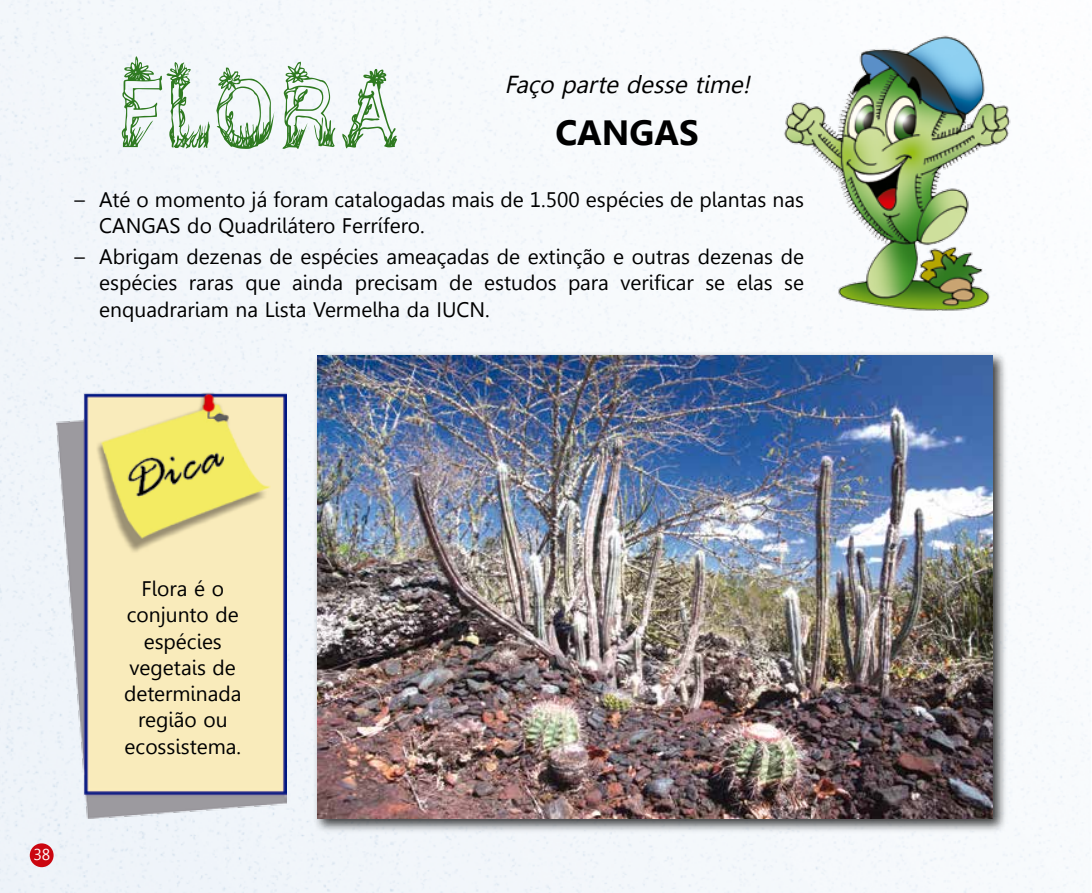
<style>
.page{position:relative;width:1092px;height:893px;background:#fff}
.page>*{position:absolute;margin:0;border:0;box-sizing:border-box;transform-origin:0 0}
.t1{font:94.5px "CF Plantsand Flowers";letter-spacing:.055em;color:#2e7a20}
.t2{font:700 35px "Gisha";color:#000}
.t3{font:italic 24.5px "Gisha";color:#000}
.t4{font:21px/26.2px "Gisha";color:#000}
.t5{font:15.75px "Gisha";color:#fff}
</style>
<div class="page">
<div style="left:0;top:0;width:1091px;height:893px;background:#f5f8fc"></div>
<div style="left:30px;top:843px;width:24px;height:24px;background:#cb0610;border-radius:50%"></div>
<div style="left:313px;top:351px;width:694px;height:482px;background:#000;opacity:.75"></div>
<img style="left:317px;top:355px;width:675px;height:464px">
<img style="left:779px;top:12px;width:239px;height:305px">
<img style="left:56px;top:382px;width:230px;height:437px">
<h1 class="t1" style="left:121px;top:59px;width:280px">FLORA</h1>
<p class="t3" style="left:504px;top:70px;width:253px">Faço parte desse time!</p>
<h2 class="t2" style="left:555px;top:113px;width:145px">CANGAS</h2>
<p class="t4" style="left:99px;top:186px;width:706px;text-indent:-25px">– Até o momento já foram catalogadas mais de 1.500 espécies de plantas nas<br>CANGAS do Quadrilátero Ferrífero.</p>
<p class="t4" style="left:99px;top:244px;width:706px;text-align:justify;text-indent:-25px">– Abrigam dezenas de espécies ameaçadas de extinção e outras dezenas de espécies raras que ainda precisam de estudos para verificar se elas se enquadrariam na Lista Vermelha da IUCN.</p>
<p class="t5" style="left:33px;top:845px;width:18px">38</p>
<p class="t4" style="left:124px;top:576px;width:119px;text-align:center">Flora é o conjunto de espécies vegetais de determinada região ou ecossistema.</p>
</div>
